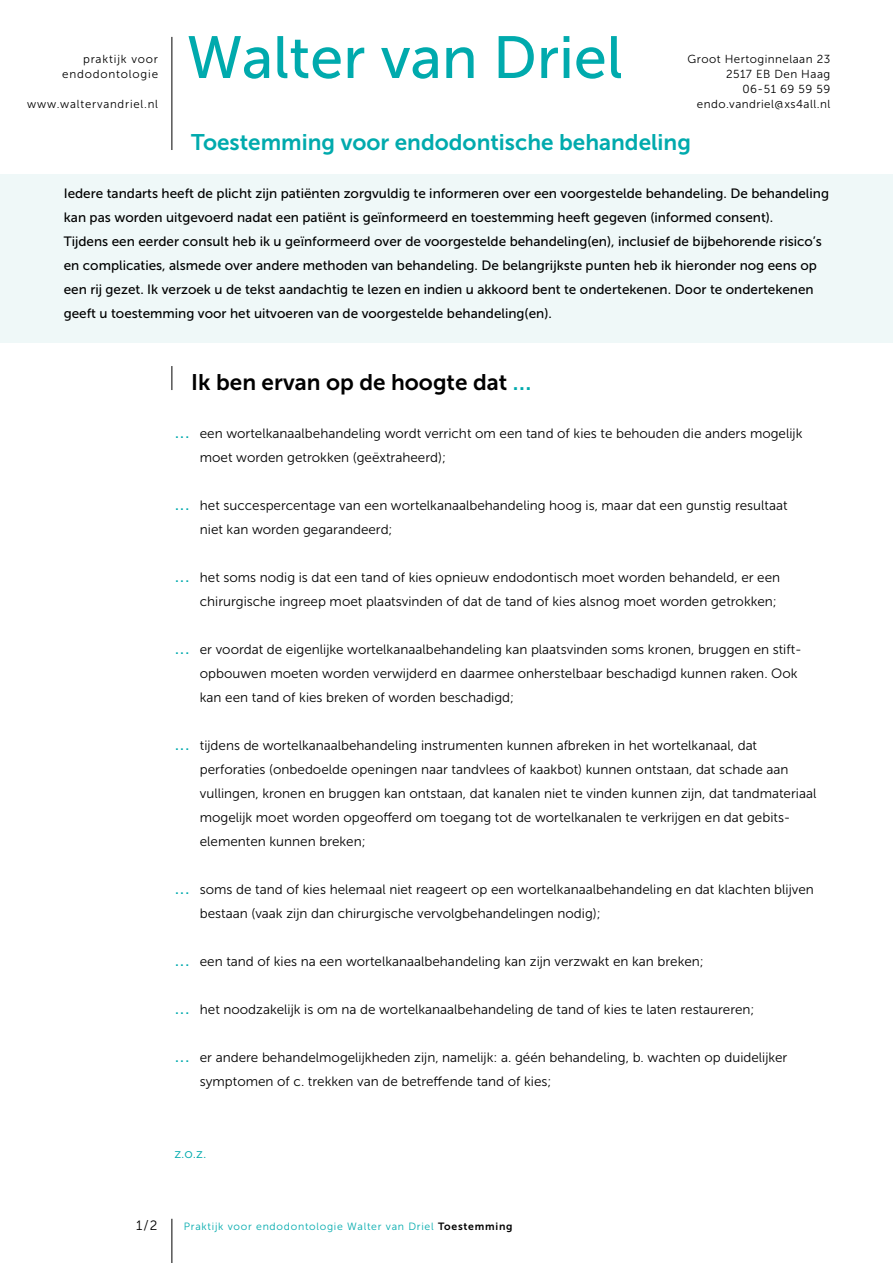
<style>
.page{position:relative;width:893px;height:1263px;background:#fff}
.page>*{position:absolute;margin:0;border:0;box-sizing:border-box;transform-origin:0 0}
.t1{font:59.4px "Museo Sans 500";color:#00aaad}
.t2{font:22.5px "Museo Sans 700";color:#00aaad}
.t3{font:22.5px "Museo Sans 700";color:#000}
.t4{font:13.5px/24px "Museo Sans 300";color:#000}
.t5{font:13.5px/24px "Museo Sans 500";color:#000}
.t6{font:13.5px "Museo Sans 300";color:#00aaad}
.t7{font:11.55px/15px "Museo Sans 300";letter-spacing:.04em;color:#000;text-align:right}
.t8{font:11.55px/15px "Museo Sans 300";letter-spacing:.07em;color:#000;text-align:right}
.t9{font:10.5px "Museo Sans 300";letter-spacing:.07em;color:#00aaad}
.s1{color:#00aaad}
.s2{font-size:21px;color:#00aaad}
.s3{font-family:"Museo Sans 700";color:#000}
</style>
<div class="page">
<div style="left:0;top:174px;width:893px;height:168px;background:#eff8f8"></div>
<hr style="left:172px;top:37px;width:1px;height:113px;background:#000">
<svg style="left:172px;top:366px;width:1px;height:24px"></svg>
<hr style="left:172px;top:1219px;width:1px;height:44px;background:#000">
<p class="t8" style="left:62px;top:51px;width:97px">praktijk voor endodontologie</p>
<p class="t8" style="left:27px;top:96px;width:132px">www.waltervandriel.nl</p>
<h1 class="t1" style="left:187px;top:25px;width:437px">Walter van Driel</h1>
<p class="t7" style="left:688px;top:51px;width:144px">Groot Hertoginnelaan 23<br>2517 EB Den Haag<br>06-51 69 59 59 endo.vandriel@xs4all.nl</p>
<h2 class="t2" style="left:191px;top:130px;width:501px">Toestemming voor endodontische behandeling</h2>
<p class="t5" style="left:64px;top:181px;width:767px">Iedere tandarts heeft de plicht zijn patiënten zorgvuldig te informeren over een voorgestelde behandeling. De behandeling kan pas worden uitgevoerd nadat een patiënt is geïnformeerd en toestemming heeft gegeven (informed consent).<br>Tijdens een eerder consult heb ik u geïnformeerd over de voorgestelde behandeling(en), inclusief de bijbehorende risico’s en complicaties, alsmede over andere methoden van behandeling. De belangrijkste punten heb ik hieronder nog eens op een rij gezet. Ik verzoek u de tekst aandachtig te lezen en indien u akkoord bent te ondertekenen. Door te ondertekenen geeft u toestemming voor het uitvoeren van de voorgestelde behandeling(en).</p>
<h2 class="t3" style="left:191px;top:370px;width:341px">Ik ben ervan op de hoogte dat <span class="s1">…</span></h2>
<p class="t4" style="left:200px;top:421px;width:604px;text-indent:-26px"><span class="s2">...</span> een wortelkanaalbehandeling wordt verricht om een tand of kies te behouden die anders mogelijk moet worden getrokken (geëxtraheerd);</p>
<p class="t4" style="left:200px;top:493px;width:589px;text-indent:-26px"><span class="s2">...</span> het succespercentage van een wortelkanaalbehandeling hoog is, maar dat een gunstig resultaat niet kan worden gegarandeerd;</p>
<p class="t4" style="left:174px;top:565px;width:607px;text-align:right"><span class="s2">...</span> het soms nodig is dat een tand of kies opnieuw endodontisch moet worden behandeld, er een chirurgische ingreep moet plaatsvinden of dat de tand of kies alsnog moet worden getrokken;</p>
<p class="t4" style="left:200px;top:637px;width:604px;text-indent:-26px"><span class="s2">...</span> er voordat de eigenlijke wortelkanaalbehandeling kan plaatsvinden soms kronen, bruggen en stift&shy;opbouwen moeten worden verwijderd en daarmee onherstelbaar beschadigd kunnen raken. Ook kan een tand of kies breken of worden beschadigd;</p>
<p class="t4" style="left:200px;top:733px;width:618px;text-indent:-26px"><span class="s2">...</span> tijdens de wortelkanaalbehandeling instrumenten kunnen afbreken in het wortelkanaal, dat perforaties (onbedoelde openingen naar tandvlees of kaakbot) kunnen ontstaan, dat schade aan vullingen, kronen en bruggen kan ontstaan, dat kanalen niet te vinden kunnen zijn, dat tandmateriaal mogelijk moet worden opgeofferd om toegang tot de wortelkanalen te verkrijgen en dat gebits&shy;elementen kunnen breken;</p>
<p class="t4" style="left:200px;top:877px;width:615px;text-indent:-26px"><span class="s2">...</span> soms de tand of kies helemaal niet reageert op een wortelkanaalbehandeling en dat klachten blijven bestaan (vaak zijn dan chirurgische vervolgbehandelingen nodig);</p>
<p class="t4" style="left:174px;top:949px;width:531px"><span class="s2">...</span> een tand of kies na een wortelkanaalbehandeling kan zijn verzwakt en kan breken;</p>
<p class="t4" style="left:174px;top:997px;width:582px"><span class="s2">...</span> het noodzakelijk is om na de wortelkanaalbehandeling de tand of kies te laten restaureren;</p>
<p class="t4" style="left:200px;top:1045px;width:589px;text-indent:-26px"><span class="s2">...</span> er andere behandelmogelijkheden zijn, namelijk: a. géén behandeling, b. wachten op duidelijker symptomen of c. trekken van de betreffende tand of kies;</p>
<p class="t6" style="left:174px;top:1146px;width:34px">z.o.z.</p>
<p class="t4" style="left:136px;top:1213px;width:23px">1/2</p>
<p class="t9" style="left:184px;top:1221px;width:330px">Praktijk voor endodontologie Walter van Driel <span class="s3">Toestemming</span></p>
</div>
